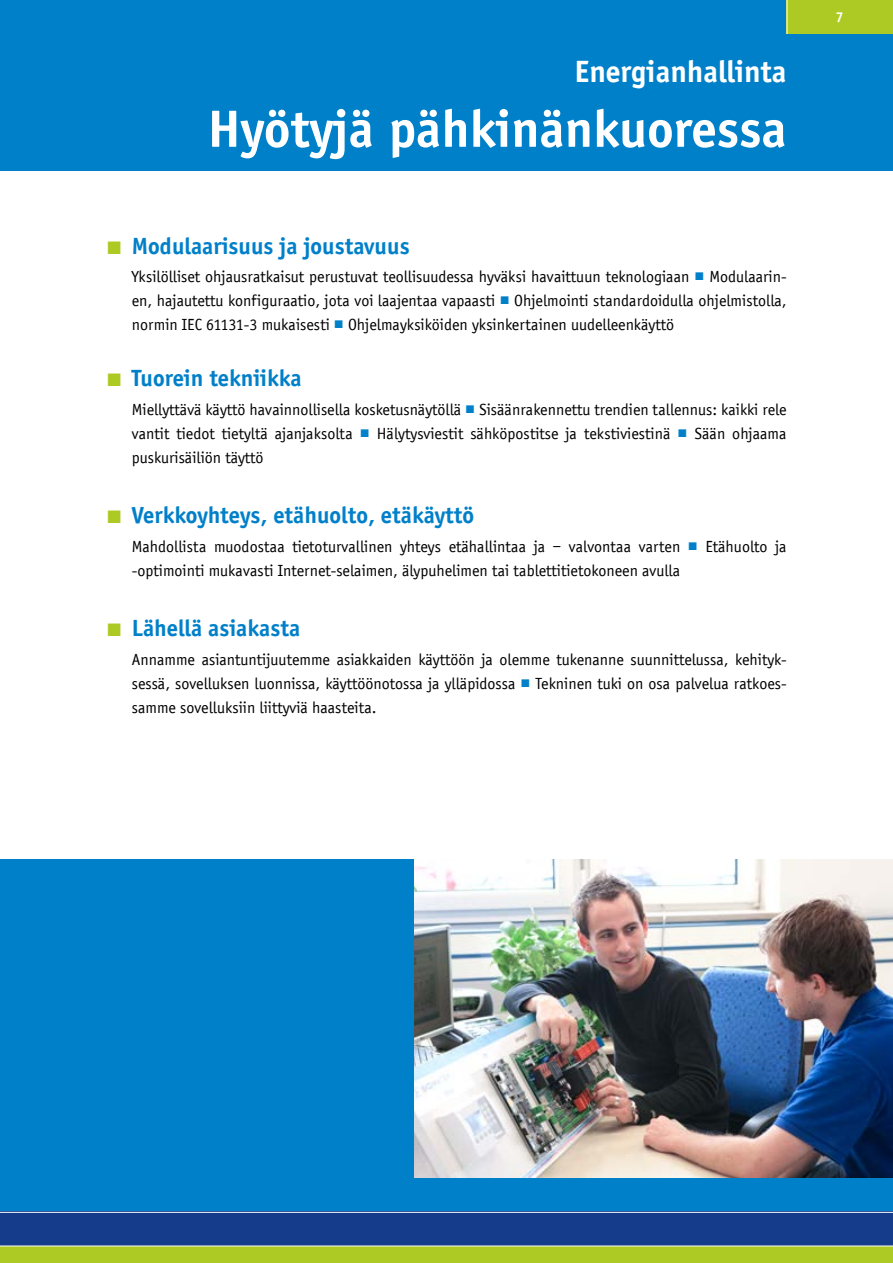
<style>
.page{position:relative;width:893px;height:1263px;background:#fff}
.page>*{position:absolute;margin:0;border:0;box-sizing:border-box;transform-origin:0 0}
.t1{font:700 54px "Officina Sans EF";color:#fff}
.t2{font:700 31.5px "Officina Sans EF";color:#fff}
.t3{font:700 24px "Officina Sans EF";color:#0080c9}
.t4{font:16.5px/24px "Officina Sans EF";color:#000;text-align:justify}
.t5{font:700 15px "Officina Sans EF";color:#fff}
.s1{font-family:"Arial";font-size:27px;color:#adca24}
.s2{font-family:"Arial";font-weight:700;color:#0080c9}
.s3{font-family:"Arial";font-weight:400;font-size:27px;color:#adca24}
</style>
<div class="page">
<div style="left:0;top:0;width:893px;height:34px;background:#0080c9"></div>
<div style="left:787px;top:0;width:106px;height:34px;background:#adca24"></div>
<hr style="left:787px;top:0;width:1px;height:35px;background:#fff">
<div style="left:0;top:1178px;width:893px;height:34px;background:#0080c9"></div>
<div style="left:0;top:1213px;width:893px;height:32px;background:#143c8a"></div>
<div style="left:0;top:1246px;width:893px;height:17px;background:#adca24"></div>
<img style="left:414px;top:859px;width:479px;height:319px">
<div style="left:0;top:859px;width:414px;height:319px;background:#0080c9"></div>
<div style="left:0;top:35px;width:893px;height:136px;background:#0080c9"></div>
<h2 class="t2" style="left:575px;top:52px;width:214px">Energianhallinta</h2>
<h1 class="t1" style="left:208px;top:96px;width:580px">Hyötyjä pähkinänkuoressa</h1>
<h3 class="t3" style="left:106px;top:231px;width:305px"><span class="s1">■</span> Modulaarisuus ja joustavuus</h3>
<p class="t4" style="left:132px;top:264px;width:656px">Yksilölliset ohjausratkaisut perustuvat teollisuudessa hyväksi havaittuun teknologiaan <span class="s2">■</span> Modulaarin&shy;en, hajautettu konfiguraatio, jota voi laajentaa vapaasti <span class="s2">■</span> Ohjelmointi standardoidulla ohjelmistolla, normin IEC 61131-3 mukaisesti <span class="s2">■</span> Ohjelmayksiköiden yksinkertainen uudelleenkäyttö</p>
<h3 class="t3" style="left:106px;top:364px;width:197px"><span class="s1">■</span> Tuorein tekniikka</h3>
<p class="t4" style="left:132px;top:397px;width:656px">Miellyttävä käyttö havainnollisella kosketusnäytöllä <span class="s2">■</span> Sisäänrakennettu trendien tallennus: kaikki rele vantit tiedot tietyltä ajanjaksolta <span class="s2">■</span> Hälytysviestit sähköpostitse ja tekstiviestinä <span class="s2">■</span> Sään ohjaama puskurisäiliön täyttö</p>
<h3 class="t3" style="left:106px;top:501px;width:369px"><span class="s3">■</span> Verkkoyhteys, etähuolto, etäkäyttö</h3>
<p class="t4" style="left:132px;top:534px;width:656px">Mahdollista muodostaa tietoturvallinen yhteys etähallintaa ja – valvontaa varten <span class="s2">■</span> Etähuolto ja -optimointi mukavasti Internet-selaimen, älypuhelimen tai tablettitietokoneen avulla</p>
<h3 class="t3" style="left:106px;top:614px;width:195px"><span class="s1">■</span> Lähellä asiakasta</h3>
<p class="t4" style="left:132px;top:647px;width:656px">Annamme asiantuntijuutemme asiakkaiden käyttöön ja olemme tukenanne suunnittelussa, kehityk&shy;sessä, sovelluksen luonnissa, käyttöönotossa ja ylläpidossa <span class="s2">■</span> Tekninen tuki on osa palvelua ratkoes&shy;samme sovelluksiin liittyviä haasteita.</p>
<p class="t5" style="left:836px;top:8px;width:9px">7</p>
</div>
